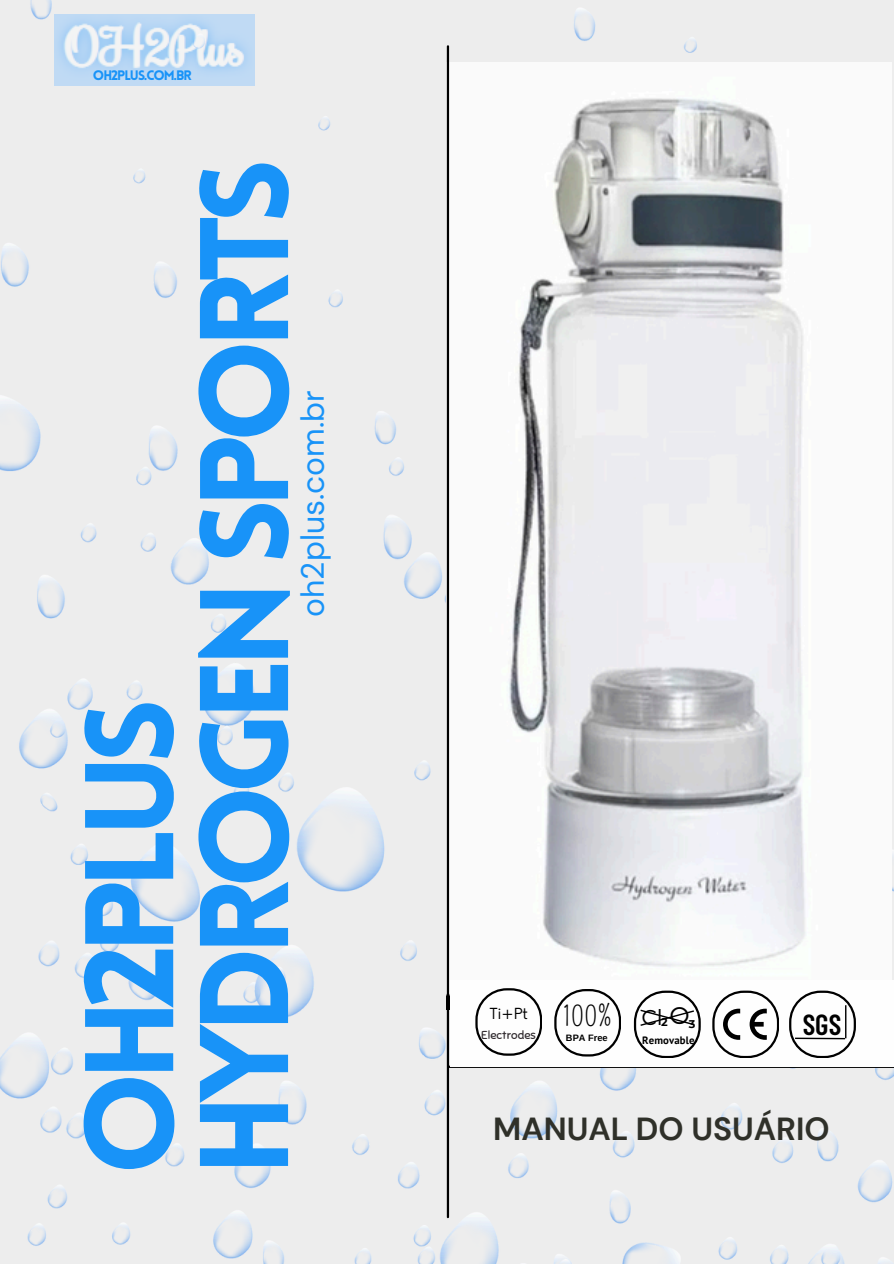
<style>
.page{position:relative;width:894px;height:1264px;background:#fff}
.page>*{position:absolute;margin:0;border:0;box-sizing:border-box;transform-origin:0 0}
.t1{font:900 123.15px/114.8px "Lovelo";letter-spacing:-.075em;color:#1893f8}
.t2{font:700 31.8px "DM Sans";color:#2f3029}
.t3{font:31.8px "DM Sans";color:#1893f8}
.t4{font:600 28.95px "Barlow Condensed";color:#000}
.t5{font:27.15px "Pompiere";color:#000}
.t6{font:300 24.15px "Montserrat";color:#000}
.t7{font:300 21.6px "Montserrat";color:#000}
.t8{font:14.85px "Now";color:#000}
.t9{font:900 13.5px "Lovelo";letter-spacing:-.075em;color:#1893f8}
.t10{font:11.55px "Sniglet";letter-spacing:.005em;color:#312b2f}
.t11{font:700 11.1px "Montserrat";color:#000}
.t12{font:700 10.8px "PT Sans";letter-spacing:.015em;color:#000}
.t13{font:700 9.3px "Arimo";color:#000}
</style>
<div class="page">
<div style="left:0;top:0;width:893px;height:1263px;background:#ededed"></div>
<img style="left:449px;top:62px;width:442px;height:947px">
<hr style="left:446px;top:46px;width:3px;height:1171px;background:#000">
<hr style="left:449px;top:1065px;width:444px;height:2px;background:#000">
<img style="left:55px;top:15px;width:199px;height:71px">
<div style="left:450px;top:980px;width:443px;height:86px;background:#fefefe"></div>
<svg style="left:475px;top:988px;width:66px;height:67px"></svg>
<svg style="left:554px;top:989px;width:66px;height:67px"></svg>
<svg style="left:633px;top:990px;width:67px;height:67px"></svg>
<svg style="left:712px;top:990px;width:66px;height:67px"></svg>
<svg style="left:789px;top:990px;width:66px;height:67px"></svg>
<hr style="left:794px;top:1037px;width:50px;height:2px;background:#000">
<h3 class="t9" style="left:93px;top:70px;width:100px">OH2PLUS.COM.BR</h3>
<p class="t1" style="left:85px;top:1175px;width:1018px;rotate:-90deg">OH2PLUS<br>HYDROGEN SPORTS</p>
<h1 class="t3" style="left:292px;top:617px;width:228px;rotate:-90deg">oh2plus.com.br</h1>
<p class="t8" style="left:489px;top:1005px;width:40px">Ti+Pt</p>
<p class="t10" style="left:481px;top:1028px;width:56px">Electrodes</p>
<h4 class="t5" style="left:563px;top:1000px;width:51px">100%</h4>
<p class="t13" style="left:566px;top:1032px;width:43px">BPA Free</p>
<p class="t11" style="left:660px;top:1015px;width:8px">2</p>
<p class="t6" style="left:669px;top:999px;width:21px">O</p>
<p class="t4" style="left:802px;top:1006px;width:40px">SGS</p>
<p class="t7" style="left:641px;top:1003px;width:23px">Cl</p>
<h5 class="t11" style="left:688px;top:1017px;width:8px">3</h5>
<p class="t12" style="left:642px;top:1032px;width:54px">Removable</p>
<p class="t2" style="left:493px;top:1108px;width:338px">MANUAL DO USUÁRIO</p>
</div>
